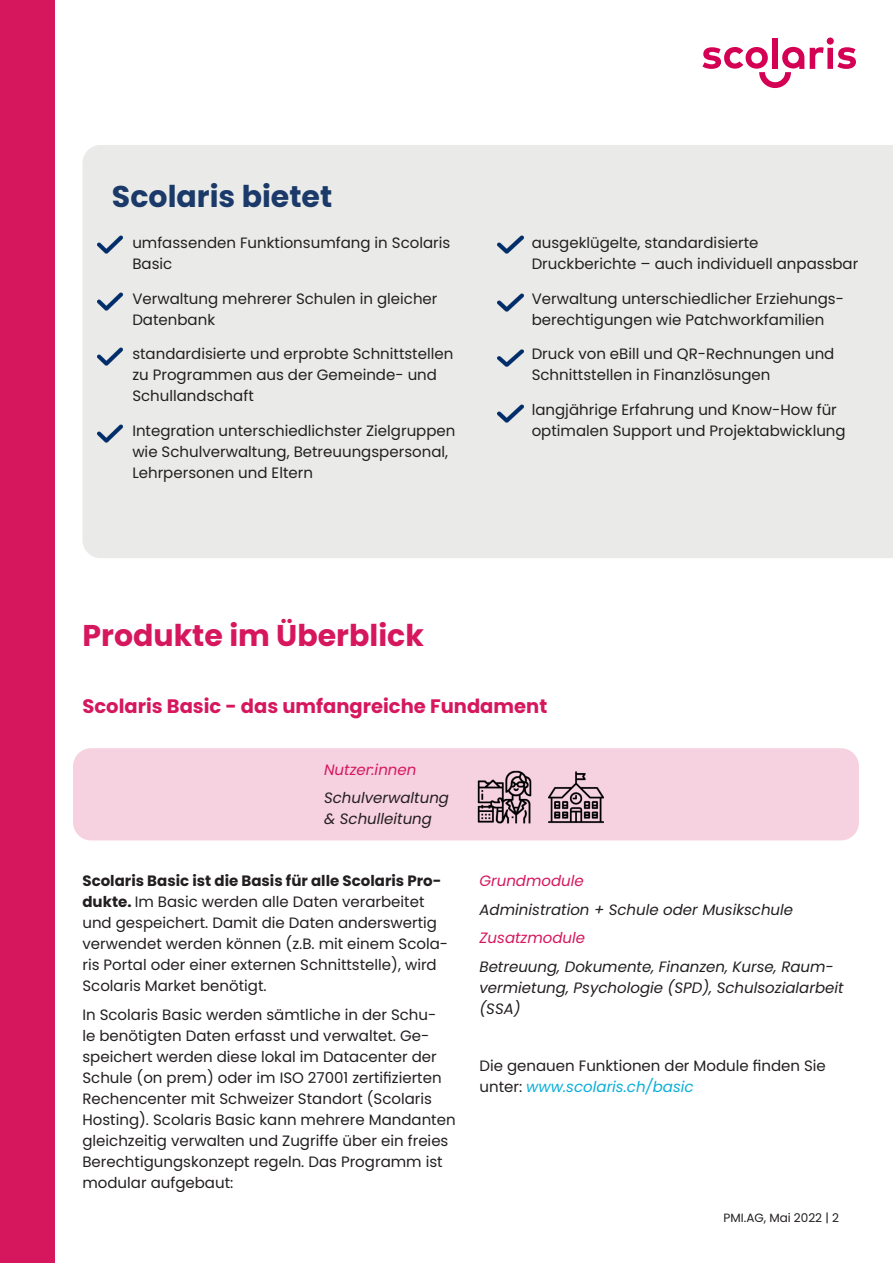
<style>
.page{position:relative;width:893px;height:1263px;background:#fff}
.page>*{position:absolute;margin:0;border:0;box-sizing:border-box;transform-origin:0 0}
.t1{font:700 30px "Poppins";color:#d6175d}
.t2{font:700 30px "Poppins";color:#1b3a6a}
.Absatzformat_1{font:700 19.5px "Poppins";color:#d6175d}
.Absatzformat_1-2{font:15px/21px "Poppins";color:#231f20}
.Absatzformat_1-3{font:italic 15px/21px "Poppins";color:#231f20}
.Absatzformat_1-4{font:italic 15px "Poppins";color:#d6175d}
.t3{font:12px "Poppins";color:#231f20}
.s1{font-weight:700}
.s2{font-style:italic;color:#0bafd7}
</style>
<div class="page">
<svg style="left:810px;top:38px;width:46px;height:31px"></svg>
<div style="left:772px;top:38px;width:6px;height:31px;background:#d40054"></div>
<svg style="left:702px;top:47px;width:102px;height:41px"></svg>
<div style="left:0;top:0;width:54px;height:1263px;background:#d6175d"></div>
<div style="left:82px;top:145px;width:811px;height:413px;background:#eaebe8"></div>
<img style="left:97px;top:232px;width:26px;height:24px">
<img style="left:97px;top:290px;width:26px;height:23px">
<img style="left:97px;top:345px;width:26px;height:23px">
<img style="left:97px;top:421px;width:26px;height:24px">
<img style="left:498px;top:232px;width:25px;height:24px">
<img style="left:498px;top:290px;width:25px;height:24px">
<img style="left:498px;top:346px;width:25px;height:24px">
<img style="left:498px;top:402px;width:25px;height:23px">
<div style="left:73px;top:748px;width:786px;height:92px;background:#f6d1df;border-radius:18px"></div>
<img style="left:477px;top:770px;width:55px;height:54px">
<img style="left:548px;top:771px;width:56px;height:53px">
<p class="t2" style="left:112px;top:179px;width:222px">Scolaris bietet</p>
<p class="Absatzformat_1-2" style="left:132px;top:232px;width:320px">umfassenden Funktionsumfang in Scolaris<br>Basic</p>
<p class="Absatzformat_1-2" style="left:132px;top:288px;width:307px">Verwaltung mehrerer Schulen in gleicher<br>Datenbank</p>
<p class="Absatzformat_1-2" style="left:132px;top:343px;width:322px">standardisierte und erprobte Schnittstellen zu Programmen aus der Gemeinde- und<br>Schullandschaft</p>
<p class="Absatzformat_1-2" style="left:132px;top:420px;width:325px">Integration unterschiedlichster Zielgruppen wie Schulverwaltung, Betreuungspersonal,<br>Lehrpersonen und Eltern</p>
<p class="t1" style="left:82px;top:618px;width:343px">Produkte im Überblick</p>
<p class="Absatzformat_1-2" style="left:532px;top:232px;width:328px">ausgeklügelte, standardisierte<br>Druckberichte – auch individuell anpassbar</p>
<p class="Absatzformat_1-2" style="left:532px;top:288px;width:314px">Verwaltung unterschiedlicher Erziehungs&shy;berechtigungen wie Patchworkfamilien</p>
<p class="Absatzformat_1-2" style="left:532px;top:343px;width:304px">Druck von eBill und QR-Rechnungen und<br>Schnittstellen in Finanzlösungen</p>
<p class="Absatzformat_1-2" style="left:532px;top:399px;width:315px">langjährige Erfahrung und Know-How für optimalen Support und Projektabwicklung</p>
<p class="Absatzformat_1" style="left:82px;top:695px;width:466px">Scolaris Basic - das umfangreiche Fundament</p>
<p class="Absatzformat_1-4" style="left:324px;top:761px;width:94px">Nutzer:innen</p>
<p class="Absatzformat_1-3" style="left:324px;top:788px;width:126px">Schulverwaltung &amp; Schulleitung</p>
<p class="Absatzformat_1-2" style="left:82px;top:871px;width:367px"><span class="s1">Scolaris Basic ist die Basis für alle Scolaris Pro&shy;dukte.</span> Im Basic werden alle Daten verarbeitet und gespeichert. Damit die Daten anderswertig verwendet werden können (z.B. mit einem Scola&shy;ris Portal oder einer externen Schnittstelle), wird Scolaris Market benötigt.</p>
<p class="Absatzformat_1-2" style="left:82px;top:1004px;width:375px">In Scolaris Basic werden sämtliche in der Schu-<br>le benötigten Daten erfasst und verwaltet. Ge&shy;speichert werden diese lokal im Datacenter der Schule (on prem) oder im ISO 27001 zertifizierten Rechencenter mit Schweizer Standort (Scolaris Hosting). Scolaris Basic kann mehrere Mandanten gleichzeitig verwalten und Zugriffe über ein freies Berechtigungskonzept regeln. Das Programm ist modular aufgebaut:</p>
<p class="Absatzformat_1-4" style="left:479px;top:872px;width:106px">Grundmodule</p>
<p class="Absatzformat_1-3" style="left:479px;top:899px;width:315px">Administration + Schule oder Musikschule</p>
<p class="Absatzformat_1-4" style="left:479px;top:929px;width:107px">Zusatzmodule</p>
<p class="Absatzformat_1-3" style="left:479px;top:956px;width:366px">Betreuung, Dokumente, Finanzen, Kurse, Raum&shy;vermietung, Psychologie (SPD), Schulsozialarbeit (SSA)</p>
<p class="Absatzformat_1-2" style="left:479px;top:1055px;width:348px">Die genauen Funktionen der Module finden Sie unter: <span class="s2">www.scolaris.ch/basic</span></p>
<p class="t3" style="left:724px;top:1210px;width:117px">PMI.AG, Mai 2022 | 2</p>
</div>
